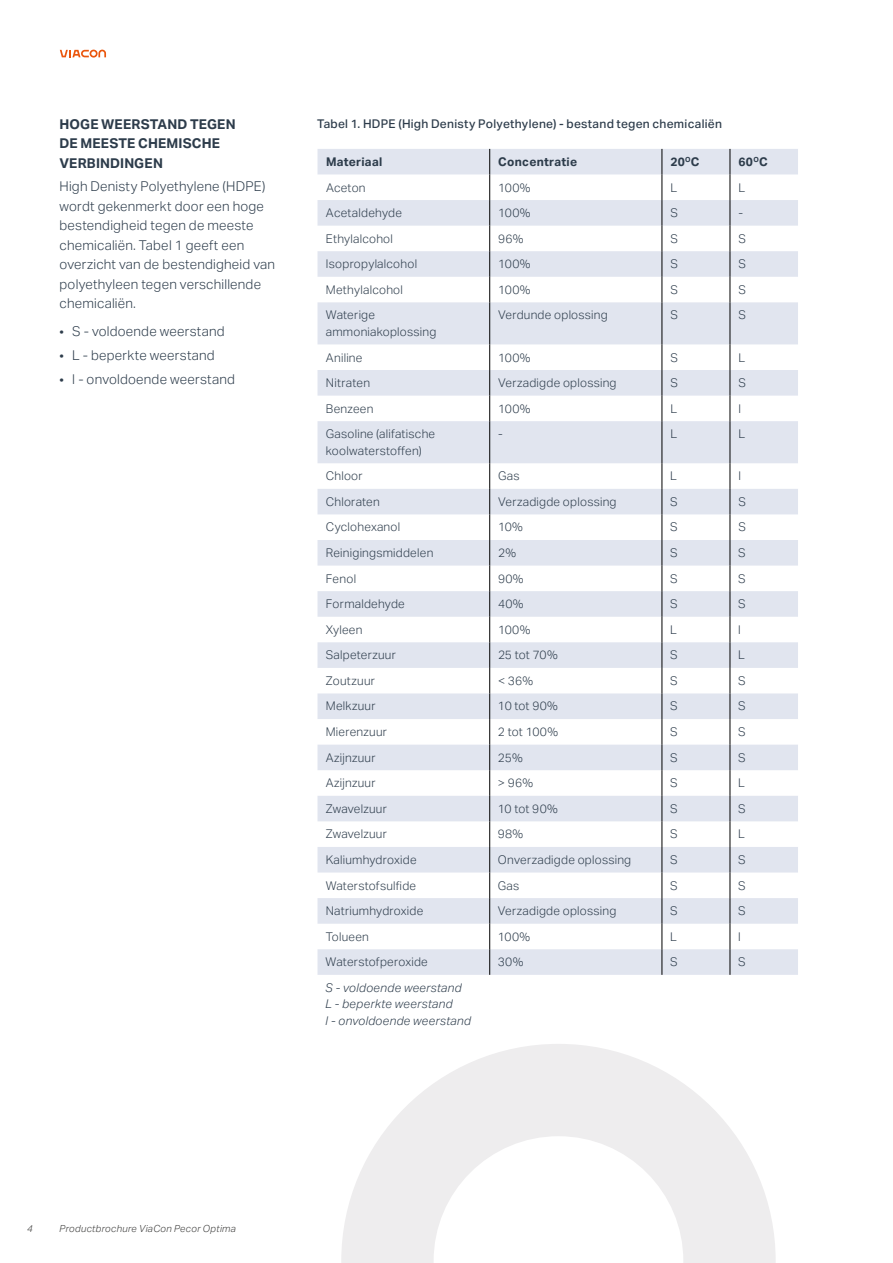
<style>
.page{position:relative;width:893px;height:1263px;background:#fff}
.page>*{position:absolute;margin:0;border:0;box-sizing:border-box;transform-origin:0 0}
.t1{font:300 13.5px/19.5px "Aktiv Grotesk";letter-spacing:.015em;color:#2d3c4b}
.t2{font:700 13.5px/19.5px "Aktiv Grotesk";letter-spacing:.01em;color:#2d3c4b}
.t3{font:300 12px/16.5px "Aktiv Grotesk";letter-spacing:.02em;color:#2d3c4b}
.t4{font:italic 300 12px/16.5px "Aktiv Grotesk";letter-spacing:.02em;color:#2d3c4b}
.t5{font:500 12px "Aktiv Grotesk";letter-spacing:.025em;color:#2d3c4b}
.t6{font:700 12px "Aktiv Grotesk";letter-spacing:.025em;color:#2d3c4b}
.t7{font:italic 300 9.75px "Aktiv Grotesk";letter-spacing:.025em;color:#3c3c3b}
</style>
<div class="page">
<svg style="left:60px;top:50px;width:46px;height:8px"></svg>
<svg style="left:317px;top:149px;width:481px;height:826px;fill:#e1e5ef"></svg>
<svg style="left:489px;top:149px;width:1px;height:153px"></svg>
<svg style="left:662px;top:149px;width:1px;height:153px"></svg>
<svg style="left:730px;top:149px;width:1px;height:153px"></svg>
<hr style="left:489px;top:302px;width:1px;height:42px;background:#000">
<hr style="left:662px;top:302px;width:1px;height:42px;background:#000">
<hr style="left:730px;top:302px;width:1px;height:42px;background:#000">
<svg style="left:489px;top:344px;width:1px;height:77px"></svg>
<svg style="left:662px;top:344px;width:1px;height:77px"></svg>
<svg style="left:730px;top:344px;width:1px;height:77px"></svg>
<hr style="left:489px;top:421px;width:1px;height:42px;background:#000">
<hr style="left:662px;top:421px;width:1px;height:42px;background:#000">
<hr style="left:730px;top:421px;width:1px;height:42px;background:#000">
<svg style="left:489px;top:463px;width:1px;height:512px"></svg>
<svg style="left:662px;top:463px;width:1px;height:512px"></svg>
<svg style="left:730px;top:463px;width:1px;height:512px"></svg>
<svg style="left:341px;top:1044px;width:435px;height:219px;fill:#eeedee"></svg>
<p class="t2" style="left:60px;top:114px;width:178px">HOGE WEERSTAND TEGEN<br>DE MEESTE CHEMISCHE<br>VERBINDINGEN</p>
<p class="t1" style="left:60px;top:177px;width:217px">High Denisty Polyethylene (HDPE) wordt gekenmerkt door een hoge bestendigheid tegen de meeste chemicaliën. Tabel 1 geeft een overzicht van de bestendigheid van polyethyleen tegen verschillende chemicaliën.</p>
<p class="t1" style="left:60px;top:322px;width:167px">• S - voldoende weerstand</p>
<p class="t1" style="left:60px;top:346px;width:157px">• L - beperkte weerstand</p>
<p class="t1" style="left:60px;top:369px;width:177px">• I - onvoldoende weerstand</p>
<p class="t5" style="left:317px;top:116px;width:406px">Tabel 1. HDPE (High Denisty Polyethylene) - bestand tegen chemicaliën</p>
<p class="t6" style="left:326px;top:155px;width:58px">Materiaal</p>
<p class="t6" style="left:498px;top:155px;width:80px">Concentratie</p>
<p class="t6" style="left:670px;top:155px;width:31px">20<sup>O</sup>C</p>
<p class="t6" style="left:738px;top:155px;width:31px">60<sup>O</sup>C</p>
<p class="t3" style="left:326px;top:179px;width:41px">Aceton</p>
<p class="t3" style="left:498px;top:179px;width:34px">100%</p>
<p class="t3" style="left:670px;top:179px;width:8px">L</p>
<p class="t3" style="left:738px;top:179px;width:8px">L</p>
<p class="t3" style="left:326px;top:205px;width:78px">Acetaldehyde</p>
<p class="t3" style="left:498px;top:205px;width:34px">100%</p>
<p class="t3" style="left:670px;top:205px;width:9px">S</p>
<p class="t3" style="left:738px;top:205px;width:6px">-</p>
<p class="t3" style="left:326px;top:230px;width:68px">Ethylalcohol</p>
<p class="t3" style="left:498px;top:230px;width:27px">96%</p>
<p class="t3" style="left:670px;top:230px;width:9px">S</p>
<p class="t3" style="left:738px;top:230px;width:9px">S</p>
<p class="t3" style="left:326px;top:256px;width:93px">Isopropylalcohol</p>
<p class="t3" style="left:498px;top:256px;width:34px">100%</p>
<p class="t3" style="left:670px;top:256px;width:9px">S</p>
<p class="t3" style="left:738px;top:256px;width:9px">S</p>
<p class="t3" style="left:326px;top:281px;width:78px">Methylalcohol</p>
<p class="t3" style="left:498px;top:281px;width:34px">100%</p>
<p class="t3" style="left:670px;top:281px;width:9px">S</p>
<p class="t3" style="left:738px;top:281px;width:9px">S</p>
<p class="t3" style="left:326px;top:307px;width:112px">Waterige ammoniakoplossing</p>
<p class="t3" style="left:498px;top:307px;width:111px">Verdunde oplossing</p>
<p class="t3" style="left:670px;top:307px;width:9px">S</p>
<p class="t3" style="left:738px;top:307px;width:9px">S</p>
<p class="t3" style="left:326px;top:349px;width:38px">Aniline</p>
<p class="t3" style="left:498px;top:349px;width:34px">100%</p>
<p class="t3" style="left:670px;top:349px;width:9px">S</p>
<p class="t3" style="left:738px;top:349px;width:8px">L</p>
<p class="t3" style="left:326px;top:375px;width:46px">Nitraten</p>
<p class="t3" style="left:498px;top:375px;width:120px">Verzadigde oplossing</p>
<p class="t3" style="left:670px;top:375px;width:9px">S</p>
<p class="t3" style="left:738px;top:375px;width:9px">S</p>
<p class="t3" style="left:326px;top:400px;width:49px">Benzeen</p>
<p class="t3" style="left:498px;top:400px;width:34px">100%</p>
<p class="t3" style="left:670px;top:400px;width:8px">L</p>
<p class="t3" style="left:738px;top:400px;width:4px">I</p>
<p class="t3" style="left:326px;top:426px;width:111px">Gasoline (alifatische koolwaterstoffen)</p>
<p class="t3" style="left:498px;top:426px;width:6px">-</p>
<p class="t3" style="left:670px;top:426px;width:8px">L</p>
<p class="t3" style="left:738px;top:426px;width:8px">L</p>
<p class="t3" style="left:326px;top:468px;width:38px">Chloor</p>
<p class="t3" style="left:498px;top:468px;width:23px">Gas</p>
<p class="t3" style="left:670px;top:468px;width:8px">L</p>
<p class="t3" style="left:738px;top:468px;width:4px">I</p>
<p class="t3" style="left:326px;top:493px;width:55px">Chloraten</p>
<p class="t3" style="left:498px;top:493px;width:120px">Verzadigde oplossing</p>
<p class="t3" style="left:670px;top:493px;width:9px">S</p>
<p class="t3" style="left:738px;top:493px;width:9px">S</p>
<p class="t3" style="left:326px;top:519px;width:76px">Cyclohexanol</p>
<p class="t3" style="left:498px;top:519px;width:26px">10%</p>
<p class="t3" style="left:670px;top:519px;width:9px">S</p>
<p class="t3" style="left:738px;top:519px;width:9px">S</p>
<p class="t3" style="left:326px;top:545px;width:109px">Reinigingsmiddelen</p>
<p class="t3" style="left:498px;top:545px;width:19px">2%</p>
<p class="t3" style="left:670px;top:545px;width:9px">S</p>
<p class="t3" style="left:738px;top:545px;width:9px">S</p>
<p class="t3" style="left:326px;top:570px;width:32px">Fenol</p>
<p class="t3" style="left:498px;top:570px;width:27px">90%</p>
<p class="t3" style="left:670px;top:570px;width:9px">S</p>
<p class="t3" style="left:738px;top:570px;width:9px">S</p>
<p class="t3" style="left:326px;top:596px;width:81px">Formaldehyde</p>
<p class="t3" style="left:498px;top:596px;width:27px">40%</p>
<p class="t3" style="left:670px;top:596px;width:9px">S</p>
<p class="t3" style="left:738px;top:596px;width:9px">S</p>
<p class="t3" style="left:326px;top:621px;width:38px">Xyleen</p>
<p class="t3" style="left:498px;top:621px;width:34px">100%</p>
<p class="t3" style="left:670px;top:621px;width:8px">L</p>
<p class="t3" style="left:738px;top:621px;width:4px">I</p>
<p class="t3" style="left:326px;top:647px;width:72px">Salpeterzuur</p>
<p class="t3" style="left:498px;top:647px;width:61px">25 tot 70%</p>
<p class="t3" style="left:670px;top:647px;width:9px">S</p>
<p class="t3" style="left:738px;top:647px;width:8px">L</p>
<p class="t3" style="left:326px;top:672px;width:51px">Zoutzuur</p>
<p class="t3" style="left:498px;top:672px;width:37px">&lt; 36%</p>
<p class="t3" style="left:670px;top:672px;width:9px">S</p>
<p class="t3" style="left:738px;top:672px;width:9px">S</p>
<p class="t3" style="left:326px;top:698px;width:51px">Melkzuur</p>
<p class="t3" style="left:498px;top:698px;width:61px">10 tot 90%</p>
<p class="t3" style="left:670px;top:698px;width:9px">S</p>
<p class="t3" style="left:738px;top:698px;width:9px">S</p>
<p class="t3" style="left:326px;top:724px;width:63px">Mierenzuur</p>
<p class="t3" style="left:498px;top:724px;width:62px">2 tot 100%</p>
<p class="t3" style="left:670px;top:724px;width:9px">S</p>
<p class="t3" style="left:738px;top:724px;width:9px">S</p>
<p class="t3" style="left:326px;top:749px;width:51px">Azijnzuur</p>
<p class="t3" style="left:498px;top:749px;width:26px">25%</p>
<p class="t3" style="left:670px;top:749px;width:9px">S</p>
<p class="t3" style="left:738px;top:749px;width:9px">S</p>
<p class="t3" style="left:326px;top:775px;width:51px">Azijnzuur</p>
<p class="t3" style="left:498px;top:775px;width:37px">&gt; 96%</p>
<p class="t3" style="left:670px;top:775px;width:9px">S</p>
<p class="t3" style="left:738px;top:775px;width:8px">L</p>
<p class="t3" style="left:326px;top:800px;width:63px">Zwavelzuur</p>
<p class="t3" style="left:498px;top:800px;width:61px">10 tot 90%</p>
<p class="t3" style="left:670px;top:800px;width:9px">S</p>
<p class="t3" style="left:738px;top:800px;width:9px">S</p>
<p class="t3" style="left:326px;top:826px;width:63px">Zwavelzuur</p>
<p class="t3" style="left:498px;top:826px;width:27px">98%</p>
<p class="t3" style="left:670px;top:826px;width:9px">S</p>
<p class="t3" style="left:738px;top:826px;width:8px">L</p>
<p class="t3" style="left:326px;top:851px;width:92px">Kaliumhydroxide</p>
<p class="t3" style="left:498px;top:851px;width:135px">Onverzadigde oplossing</p>
<p class="t3" style="left:670px;top:851px;width:9px">S</p>
<p class="t3" style="left:738px;top:851px;width:9px">S</p>
<p class="t3" style="left:326px;top:877px;width:92px">Waterstofsulfide</p>
<p class="t3" style="left:498px;top:877px;width:23px">Gas</p>
<p class="t3" style="left:670px;top:877px;width:9px">S</p>
<p class="t3" style="left:738px;top:877px;width:9px">S</p>
<p class="t3" style="left:326px;top:903px;width:99px">Natriumhydroxide</p>
<p class="t3" style="left:498px;top:903px;width:120px">Verzadigde oplossing</p>
<p class="t3" style="left:670px;top:903px;width:9px">S</p>
<p class="t3" style="left:738px;top:903px;width:9px">S</p>
<p class="t3" style="left:326px;top:928px;width:45px">Tolueen</p>
<p class="t3" style="left:498px;top:928px;width:34px">100%</p>
<p class="t3" style="left:670px;top:928px;width:8px">L</p>
<p class="t3" style="left:738px;top:928px;width:4px">I</p>
<p class="t3" style="left:326px;top:954px;width:104px">Waterstofperoxide</p>
<p class="t3" style="left:498px;top:954px;width:27px">30%</p>
<p class="t3" style="left:670px;top:954px;width:9px">S</p>
<p class="t3" style="left:738px;top:954px;width:9px">S</p>
<p class="t4" style="left:326px;top:979px;width:147px">S - voldoende weerstand<br>L - beperkte weerstand<br>I - onvoldoende weerstand</p>
<p class="t7" style="left:27px;top:1222px;width:7px">4</p>
<p class="t7" style="left:60px;top:1222px;width:178px">Productbrochure ViaCon Pecor Optima</p>
</div>
